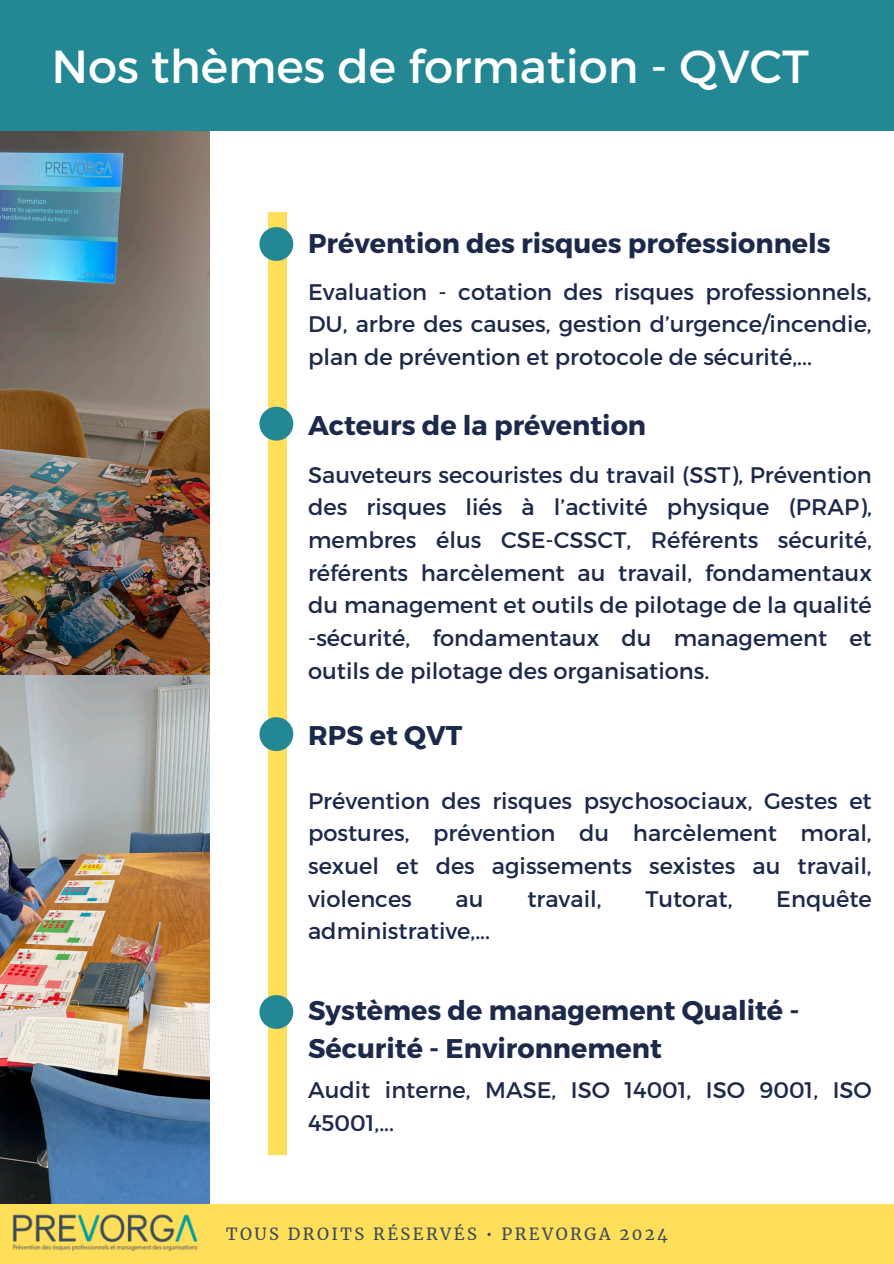
<style>
.page{position:relative;width:894px;height:1264px;background:#fff}
.page>*{position:absolute;margin:0;border:0;box-sizing:border-box;transform-origin:0 0}
.t1{font:46.35px "Montserrat";color:#fff}
.t2{font:700 27px/38.2px "Montserrat";color:#1d294a}
.t3{font:22.5px/32.7px "Montserrat";color:#1d294a;text-align:justify}
.t4{font:16.5px "Merriweather";letter-spacing:.15em;color:#39495a}
</style>
<div class="page">
<img style="left:0;top:130px;width:209px;height:1074px">
<div style="left:0;top:1204px;width:893px;height:59px;background:#ffde59"></div>
<div style="left:0;top:0;width:893px;height:130px;background:#248794"></div>
<div style="left:268px;top:212px;width:18px;height:942px;background:#ffde59"></div>
<svg style="left:259px;top:227px;width:34px;height:34px"></svg>
<svg style="left:259px;top:407px;width:34px;height:33px"></svg>
<svg style="left:259px;top:717px;width:34px;height:34px"></svg>
<svg style="left:259px;top:995px;width:34px;height:33px"></svg>
<img style="left:12px;top:1214px;width:186px;height:37px">
<p class="t1" style="left:51px;top:36px;width:758px">Nos thèmes de formation - QVCT</p>
<p class="t2" style="left:308px;top:223px;width:524px">Prévention des risques professionnels</p>
<p class="t3" style="left:308px;top:274px;width:565px">Evaluation - cotation des risques professionnels, DU, arbre des causes, gestion d’urgence/incendie, plan de prévention et protocole de sécurité,...</p>
<h3 class="t2" style="left:308px;top:405px;width:339px">Acteurs de la prévention</h3>
<h2 class="t3" style="left:308px;top:457px;width:565px">Sauveteurs secouristes du travail (SST), Prévention des risques liés à l’activité physique (PRAP), membres élus CSE-CSSCT, Référents sécurité, référents harcèlement au travail, fondamentaux du management et outils de pilotage de la qualité -sécurité, fondamentaux du management et outils de pilotage des organisations.</h2>
<h2 class="t2" style="left:308px;top:715px;width:156px">RPS et QVT</h2>
<h3 class="t3" style="left:308px;top:783px;width:565px">Prévention des risques psychosociaux, Gestes et postures, prévention du harcèlement moral, sexuel et des agissements sexistes au travail, violences</h3>
<h3 class="t3" style="left:455px;top:881px;width:29px">au</h3>
<h3 class="t3" style="left:527px;top:881px;width:76px">travail,</h3>
<h3 class="t3" style="left:645px;top:881px;width:89px">Tutorat,</h3>
<h3 class="t3" style="left:776px;top:881px;width:97px">Enquête</h3>
<h3 class="t3" style="left:308px;top:913px;width:183px">administrative,...</h3>
<h2 class="t2" style="left:308px;top:989px;width:493px">Systèmes de management Qualité -<br>Sécurité - Environnement</h2>
<p class="t3" style="left:308px;top:1072px;width:565px">Audit interne, MASE, ISO 14001, ISO 9001, ISO<br>45001,...</p>
<p class="t4" style="left:226px;top:1223px;width:443px">TOUS DROITS RÉSERVÉS • PREVORGA 2024</p>
</div>
